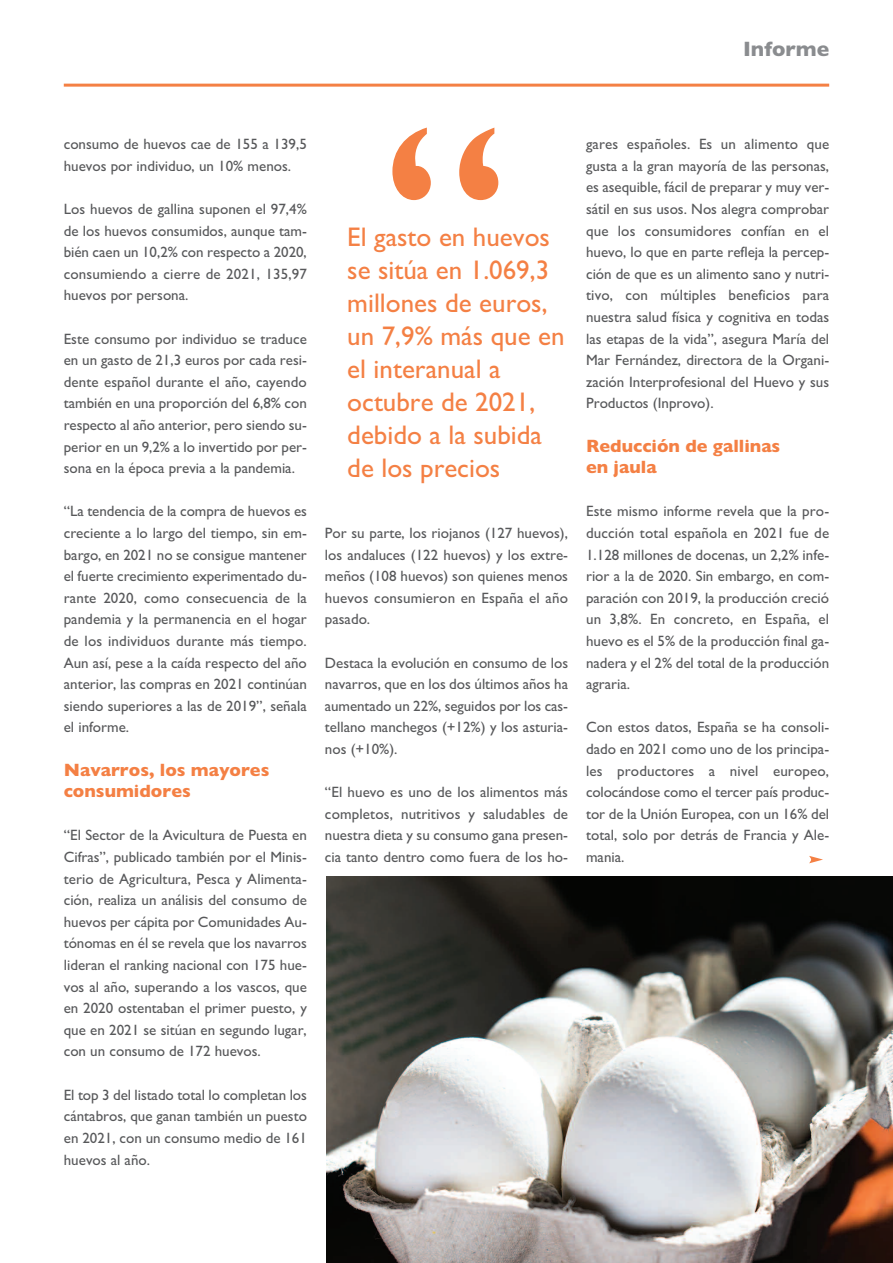
<style>
.page{position:relative;width:893px;height:1263px;background:#fff}
.page>*{position:absolute;margin:0;border:0;box-sizing:border-box;transform-origin:0 0}
.t1{font:300px "Gill Sans";color:#f48044}
.t2{font:27px/33px "Gill Sans";color:#f48044}
.t3{font:700 21px "Gill Sans";color:#8a8c8f}
.t4{font:700 18px/21.6px "Gill Sans";color:#f48044}
.t5{font:15px/21.6px "Gill Sans";color:#57585a;text-align:justify}
</style>
<div class="page">
<hr style="left:64px;top:84px;width:765px;height:3px;background:#f48044">
<img style="left:326px;top:876px;width:567px;height:387px">
<svg style="left:809px;top:856px;width:14px;height:7px"></svg>
<h3 class="t3" style="left:743px;top:36px;width:88px">Informe</h3>
<p class="t5" style="left:64px;top:133px;width:245px">consumo de huevos cae de 155 a 139,5 huevos por individuo, un 10% menos.</p>
<p class="t5" style="left:64px;top:198px;width:245px">Los huevos de gallina suponen el 97,4% de los huevos consumidos, aunque tam&shy;bién caen un 10,2% con respecto a 2020, consumiendo a cierre de 2021, 135,97 huevos por persona.</p>
<p class="t5" style="left:64px;top:328px;width:245px">Este consumo por individuo se traduce en un gasto de 21,3 euros por cada resi&shy;dente español durante el año, cayendo también en una proporción del 6,8% con respecto al año anterior, pero siendo su&shy;perior en un 9,2% a lo invertido por per&shy;sona en la época previa a la pandemia.</p>
<p class="t5" style="left:64px;top:500px;width:245px">“La tendencia de la compra de huevos es creciente a lo largo del tiempo, sin em&shy;bargo, en 2021 no se consigue mantener el fuerte crecimiento experimentado du&shy;rante 2020, como consecuencia de la pandemia y la permanencia en el hogar de los individuos durante más tiempo.<br>Aun así, pese a la caída respecto del año anterior, las compras en 2021 continúan siendo superiores a las de 2019”, señala el informe.</p>
<p class="t4" style="left:64px;top:759px;width:207px">Navarros, los mayores consumidores</p>
<p class="t5" style="left:64px;top:824px;width:245px">“El Sector de la Avicultura de Puesta en Cifras”, publicado también por el Minis&shy;terio de Agricultura, Pesca y Alimenta&shy;ción, realiza un análisis del consumo de huevos per cápita por Comunidades Au&shy;tónomas en él se revela que los navarros lideran el ranking nacional con 175 hue&shy;vos al año, superando a los vascos, que en 2020 ostentaban el primer puesto, y que en 2021 se sitúan en segundo lugar, con un consumo de 172 huevos.</p>
<p class="t5" style="left:64px;top:1084px;width:245px">El top 3 del listado total lo completan los cántabros, que ganan también un puesto en 2021, con un consumo medio de 161 huevos al año.</p>
<h1 class="t1" style="left:382px;top:56px;width:130px">“</h1>
<h2 class="t2" style="left:347px;top:220px;width:219px">El gasto en huevos se sitúa en 1.069,3 millones de euros, un 7,9% más que en el interanual a octubre de 2021, debido a la subida de los precios</h2>
<p class="t5" style="left:325px;top:522px;width:245px">Por su parte, los riojanos (127 huevos), los andaluces (122 huevos) y los extre&shy;meños (108 huevos) son quienes menos huevos consumieron en España el año pasado.</p>
<p class="t5" style="left:325px;top:652px;width:245px">Destaca la evolución en consumo de los navarros, que en los dos últimos años ha aumentado un 22%, seguidos por los cas&shy;tellano manchegos (+12%) y los asturia&shy;nos (+10%).</p>
<p class="t5" style="left:325px;top:781px;width:245px">“El huevo es uno de los alimentos más completos, nutritivos y saludables de nuestra dieta y su consumo gana presen&shy;cia tanto dentro como fuera de los ho-</p>
<p class="t5" style="left:586px;top:133px;width:245px">gares españoles. Es un alimento que gusta a la gran mayoría de las personas, es asequible, fácil de preparar y muy ver&shy;sátil en sus usos. Nos alegra comprobar que los consumidores confían en el huevo, lo que en parte refleja la percep&shy;ción de que es un alimento sano y nutri&shy;tivo, con múltiples beneficios para nuestra salud física y cognitiva en todas las etapas de la vida”, asegura María del Mar Fernández, directora de la Organi&shy;zación Interprofesional del Huevo y sus Productos (Inprovo).</p>
<p class="t4" style="left:586px;top:435px;width:196px">Reducción de gallinas en jaula</p>
<p class="t5" style="left:586px;top:500px;width:245px">Este mismo informe revela que la pro&shy;ducción total española en 2021 fue de 1.128 millones de docenas, un 2,2% infe&shy;rior a la de 2020. Sin embargo, en com&shy;paración con 2019, la producción creció un 3,8%. En concreto, en España, el huevo es el 5% de la producción final ga&shy;nadera y el 2% del total de la producción agraria.</p>
<p class="t5" style="left:586px;top:716px;width:245px">Con estos datos, España se ha consoli&shy;dado en 2021 como uno de los principa&shy;les productores a nivel europeo, colocándose como el tercer país produc&shy;tor de la Unión Europea, con un 16% del total, solo por detrás de Francia y Ale&shy;mania.</p>
</div>
